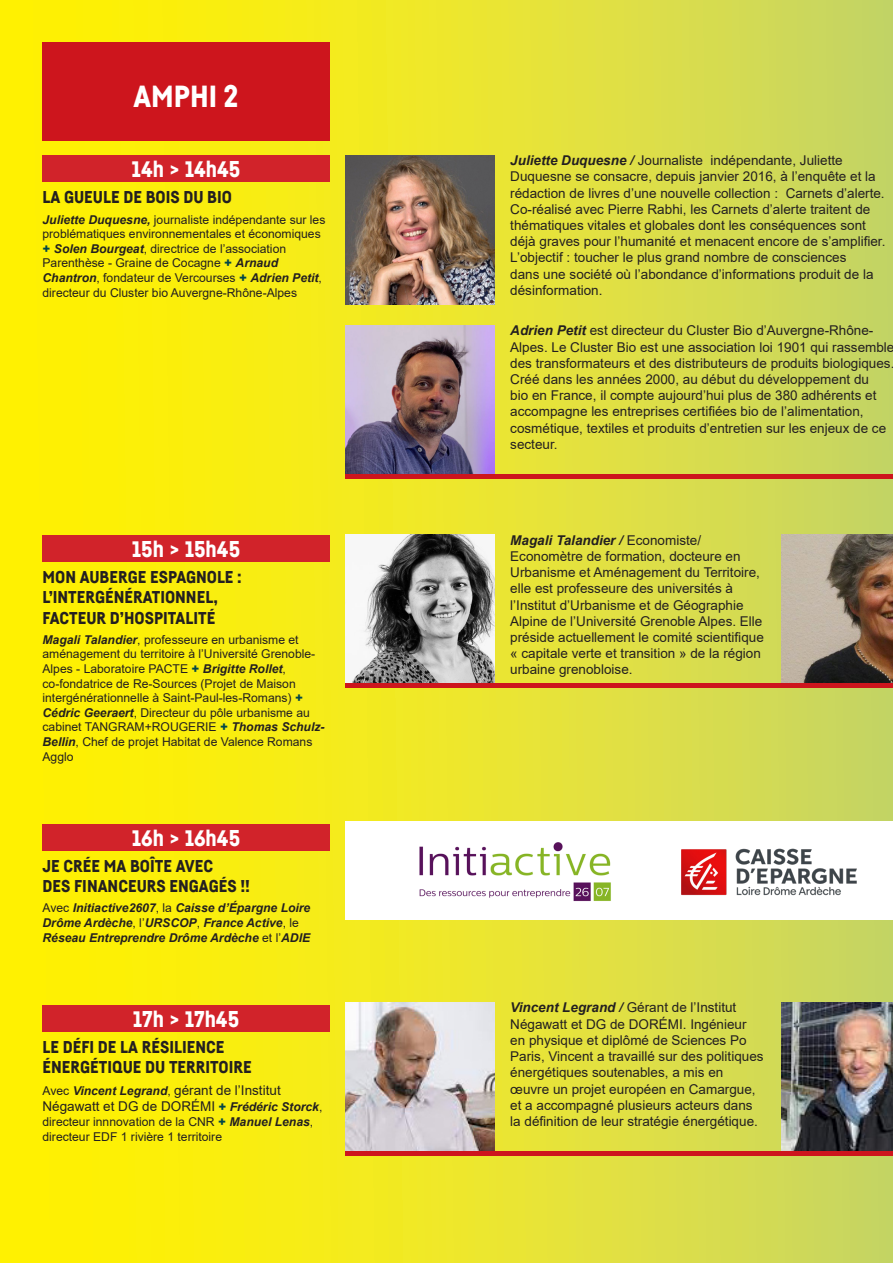
<style>
.page{position:relative;width:893px;height:1263px;background:#fff}
.page>*{position:absolute;margin:0;border:0;box-sizing:border-box;transform-origin:0 0}
.GROS_TITRES_LIEUX{font:900 30.3px "Fabrikat W00";color:#fff}
.HORAIRES_AMPHIS{font:900 22.35px "Fabrikat W00";color:#fff}
.TITRE_CONF{font:900 16.95px/20.4px "Fabrikat W00";color:#231f20}
.TEXTE{font:13.5px/16.2px "Arial";color:#231f20}
.TEXTE-2{font:12.15px/14.5px "Arial";color:#231f20}
.TEXTE-3{font:italic 700 12.15px/14.5px "Arial";color:#231f20}
.s1{font-weight:700;font-style:italic}
.s2{font-weight:900;color:#004648}
.s3{font-weight:400;font-style:normal}
.s4{font-size:12.15px}
.s5{font-weight:700;font-style:italic;font-size:12.15px}
.s6{font-weight:900;font-size:12.15px;color:#004648}
</style>
<div class="page">
<div style="left:0;top:0;width:893px;height:1263px;background:linear-gradient(to right,#fff400,#cbd664)"></div>
<div style="left:43px;top:155px;width:287px;height:27px;background:#d1232a"></div>
<div style="left:43px;top:535px;width:287px;height:27px;background:#d1232a"></div>
<div style="left:43px;top:824px;width:287px;height:27px;background:#d1232a"></div>
<div style="left:43px;top:1005px;width:287px;height:27px;background:#d1232a"></div>
<div style="left:43px;top:43px;width:287px;height:98px;background:#cd151d"></div>
<img style="left:345px;top:155px;width:149px;height:149px">
<img style="left:345px;top:326px;width:149px;height:148px">
<img style="left:781px;top:535px;width:112px;height:149px">
<img style="left:345px;top:1003px;width:149px;height:148px">
<img style="left:781px;top:1003px;width:112px;height:148px">
<img style="left:345px;top:535px;width:149px;height:149px">
<div style="left:345px;top:474px;width:548px;height:5px;background:#cd151d"></div>
<hr style="left:345px;top:684px;width:548px;height:4px;background:#cd151d">
<div style="left:345px;top:1151px;width:548px;height:5px;background:#cd151d"></div>
<div style="left:345px;top:821px;width:548px;height:99px;background:#fff"></div>
<img style="left:419px;top:842px;width:192px;height:60px">
<img style="left:681px;top:848px;width:176px;height:48px">
<p class="GROS_TITRES_LIEUX" style="left:133px;top:77px;width:107px">AMPHI 2</p>
<p class="HORAIRES_AMPHIS" style="left:132px;top:155px;width:110px">14h &gt; 14h45</p>
<p class="TITRE_CONF" style="left:43px;top:187px;width:191px">LA GUEULE DE BOIS DU BIO</p>
<p class="TEXTE-2" style="left:43px;top:212px;width:284px"><span class="s1">Juliette Duquesne,</span> journaliste indépendante sur les problématiques environnementales et économiques <span class="s2">+</span> <span class="s1">Solen Bourgeat</span>, directrice de l’association Parenthèse - Graine de Cocagne <span class="s2">+</span> <span class="s1">Arnaud Chantron</span>, fondateur de Vercourses <span class="s2">+</span> <span class="s1">Adrien Petit</span>, directeur du Cluster bio Auvergne-Rhône-Alpes</p>
<p class="HORAIRES_AMPHIS" style="left:132px;top:535px;width:110px">15h &gt; 15h45</p>
<p class="TITRE_CONF" style="left:43px;top:566px;width:201px">MON AUBERGE ESPAGNOLE :<br>L’INTERGÉNÉRATIONNEL,<br>FACTEUR D’HOSPITALITÉ</p>
<p class="TEXTE-2" style="left:43px;top:632px;width:284px"><span class="s1">Magali Talandier</span>, professeure en urbanisme et aménagement du territoire à l’Université Grenoble-Alpes - Laboratoire PACTE <span class="s2">+</span> <span class="s1">Brigitte Rollet</span>, co-fondatrice de Re-Sources (Projet de Maison intergénérationnelle à Saint-Paul-les-Romans) <span class="s2">+ </span><span class="s1">Cédric Geeraert</span>, Directeur du pôle urbanisme au cabinet TANGRAM+ROUGERIE <span class="s2">+</span> <span class="s1">Thomas Schulz-Bellin</span>, Chef de projet Habitat de Valence Romans Agglo</p>
<p class="HORAIRES_AMPHIS" style="left:132px;top:824px;width:110px">16h &gt; 16h45</p>
<p class="TITRE_CONF" style="left:43px;top:855px;width:209px">JE CRÉE MA BOÎTE AVEC<br>DES FINANCEURS ENGAGÉS !!</p>
<p class="TEXTE-3" style="left:43px;top:901px;width:269px"><span class="s3">Avec</span> Initiactive2607<span class="s3">, la</span> Caisse d’Épargne Loire<br>Drôme Ardèche<span class="s3">, l’</span>URSCOP<span class="s3">,</span> France Active<span class="s3">, le<br></span>Réseau Entreprendre Drôme Ardèche <span class="s3">et l’</span>ADIE</p>
<p class="HORAIRES_AMPHIS" style="left:133px;top:1005px;width:108px">17h &gt; 17h45</p>
<p class="TITRE_CONF" style="left:43px;top:1036px;width:211px">LE DÉFI DE LA RÉSILIENCE<br>ÉNERGÉTIQUE DU TERRITOIRE</p>
<p class="TEXTE" style="left:43px;top:1082px;width:281px"><span class="s4">Avec</span> <span class="s5">Vincent Legrand</span><span class="s4">,</span> gérant de l’Institut<br>Négawatt et DG de DORÉMI <span class="s6">+</span> <span class="s5">Frédéric Storck</span><span class="s4">,</span></p>
<p class="TEXTE-2" style="left:43px;top:1114px;width:272px">directeur innnovation de la CNR <span class="s2">+</span> <span class="s1">Manuel Lenas</span>, directeur EDF 1 rivière 1 territoire</p>
<p class="TEXTE" style="left:510px;top:152px;width:376px"><span class="s1">Juliette Duquesne /</span> Journaliste indépendante, Juliette<br>Duquesne se consacre, depuis janvier 2016, à l’enquête et la rédaction de livres d’une nouvelle collection : Carnets d’alerte.</p>
<p class="TEXTE" style="left:510px;top:201px;width:377px">Co-réalisé avec Pierre Rabhi, les Carnets d’alerte traitent de thématiques vitales et globales dont les conséquences sont déjà graves pour l’humanité et menacent encore de s’amplifier.<br>L’objectif : toucher le plus grand nombre de consciences<br>dans une société où l’abondance d’informations produit de la désinformation.</p>
<p class="TEXTE" style="left:510px;top:322px;width:386px"><span class="s1">Adrien Petit</span> est directeur du Cluster Bio d’Auvergne-Rhône-Alpes. Le Cluster Bio est une association loi 1901 qui rassemble des transformateurs et des distributeurs de produits biologiques.<br>Créé dans les années 2000, au début du développement du<br>bio en France, il compte aujourd’hui plus de 380 adhérents et accompagne les entreprises certifiées bio de l’alimentation, cosmétique, textiles et produits d’entretien sur les enjeux de ce secteur.</p>
<p class="TEXTE" style="left:510px;top:532px;width:255px"><span class="s1">Magali Talandier /</span> Economiste/ Economètre de formation, docteure en Urbanisme et Aménagement du Territoire, elle est professeure des universités à l’Institut d’Urbanisme et de Géographie Alpine de l’Université Grenoble Alpes. Elle préside actuellement le comité scientifique « capitale verte et transition » de la région urbaine grenobloise.</p>
<p class="TEXTE" style="left:510px;top:999px;width:255px"><span class="s1">Vincent Legrand /</span> Gérant de l’Institut Négawatt et DG de DORÉMI. Ingénieur en physique et diplômé de Sciences Po Paris, Vincent a travaillé sur des politiques énergétiques soutenables, a mis en œuvre un projet européen en Camargue, et a accompagné plusieurs acteurs dans la définition de leur stratégie énergétique.</p>
</div>
